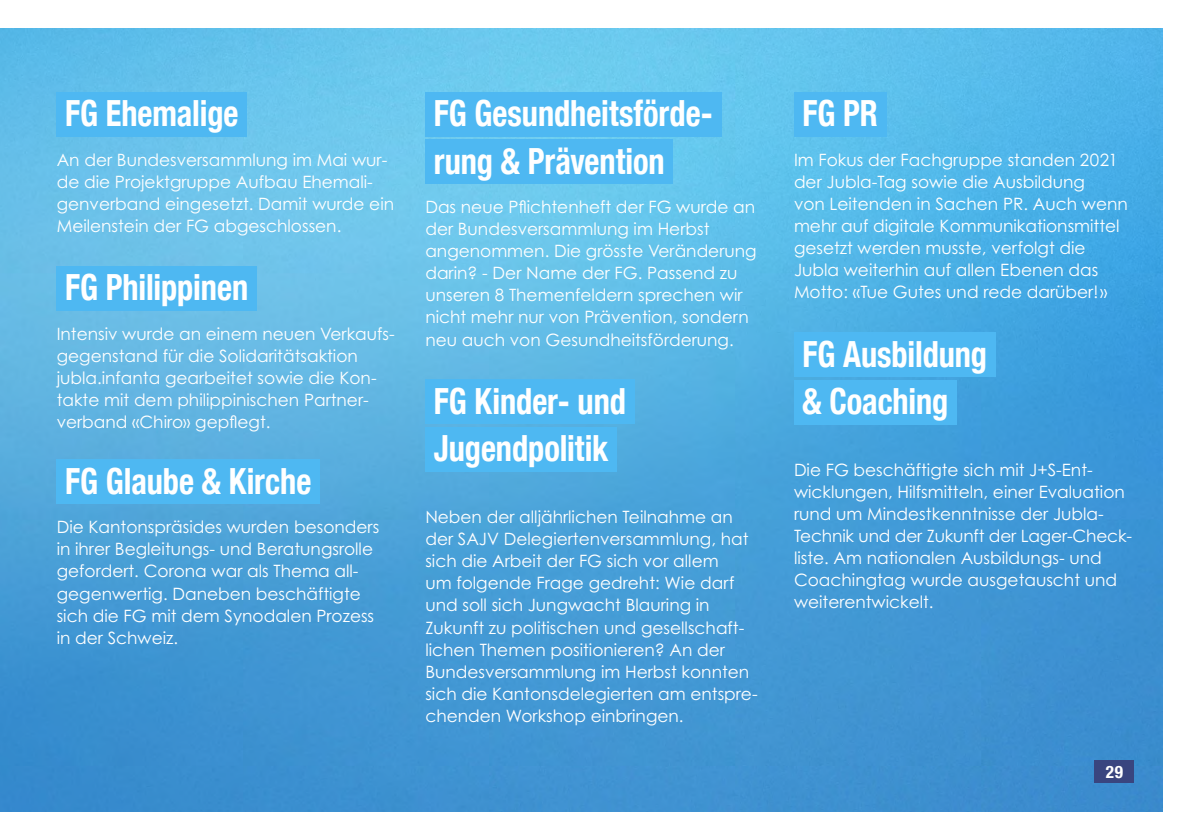
<style>
.page{position:relative;width:1191px;height:840px;background:#fff}
.page>*{position:absolute;margin:0;border:0;box-sizing:border-box;transform-origin:0 0}
.t1{font:700 condensed 36px/47.4px "Helvetica Neue LT Com";letter-spacing:-.005em;color:#fff;scale:.9 1}
.t2{font:700 condensed 17.2px "Helvetica Neue LT Com";color:#fff}
.t3{font:17px/22px "Century Gothic Pro";color:#fff}
</style>
<div class="page">
<img style="left:0;top:28px;width:1162px;height:783px">
<div style="left:1094px;top:759px;width:40px;height:23px;background:#39457f"></div>
<div style="left:425px;top:92px;width:296px;height:44px;background:#4eb8f2"></div>
<div style="left:425px;top:139px;width:248px;height:45px;background:#4eb8f2"></div>
<div style="left:57px;top:92px;width:190px;height:44px;background:#4eb8f2"></div>
<div style="left:425px;top:379px;width:209px;height:45px;background:#4eb8f2"></div>
<div style="left:425px;top:427px;width:192px;height:44px;background:#4eb8f2"></div>
<div style="left:794px;top:92px;width:92px;height:44px;background:#4eb8f2"></div>
<div style="left:794px;top:332px;width:201px;height:45px;background:#4eb8f2"></div>
<div style="left:794px;top:379px;width:163px;height:45px;background:#4eb8f2"></div>
<div style="left:57px;top:266px;width:200px;height:44px;background:#4eb8f2"></div>
<div style="left:57px;top:459px;width:263px;height:44px;background:#4eb8f2"></div>
<h1 class="t1" style="left:65px;top:90px;width:194px">FG Ehemalige</h1>
<p class="t3" style="left:57px;top:148px;width:339px">An der Bundesversammlung im Mai wur&shy;de die Projektgruppe Aufbau Ehemali&shy;genverband eingesetzt. Damit wurde ein Meilenstein der FG abgeschlossen.</p>
<h1 class="t1" style="left:65px;top:264px;width:205px">FG Philippinen</h1>
<p class="t3" style="left:57px;top:322px;width:339px">Intensiv wurde an einem neuen Verkaufs&shy;gegenstand für die Solidaritätsaktion jubla.infanta gearbeitet sowie die Kon&shy;takte mit dem philippinischen Partner&shy;verband «Chiro» gepflegt.</p>
<h1 class="t1" style="left:65px;top:457px;width:275px">FG Glaube &amp; Kirche</h1>
<p class="t3" style="left:57px;top:515px;width:324px">Die Kantonspräsides wurden besonders in ihrer Begleitungs- und Beratungsrolle gefordert. Corona war als Thema all&shy;gegenwertig. Daneben beschäftigte sich die FG mit dem Synodalen Prozess in der Schweiz.</p>
<h1 class="t1" style="left:434px;top:90px;width:312px">FG Gesundheitsförde&shy;rung &amp; Prävention</h1>
<p class="t3" style="left:425px;top:195px;width:333px">Das neue Pflichtenheft der FG wurde an der Bundesversammlung im Herbst angenommen. Die grösste Veränderung darin? - Der Name der FG. Passend zu unseren 8 Themenfeldern sprechen wir nicht mehr nur von Prävention, sondern neu auch von Gesundheitsförderung.</p>
<h1 class="t1" style="left:434px;top:377px;width:215px">FG Kinder- und<br>Jugendpolitik</h1>
<p class="t3" style="left:425px;top:505px;width:334px">Neben der alljährlichen Teilnahme an der SAJV Delegiertenversammlung, hat sich die Arbeit der FG sich vor allem<br>um folgende Frage gedreht: Wie darf und soll sich Jungwacht Blauring in Zukunft zu politischen und gesellschaft&shy;lichen Themen positionieren? An der Bundesversammlung im Herbst konnten sich die Kantonsdelegierten am entspre&shy;chenden Workshop einbringen.</p>
<h1 class="t1" style="left:802px;top:90px;width:85px">FG PR</h1>
<p class="t3" style="left:794px;top:148px;width:335px">Im Fokus der Fachgruppe standen 2021 der Jubla-Tag sowie die Ausbildung<br>von Leitenden in Sachen PR. Auch wenn mehr auf digitale Kommunikationsmittel gesetzt werden musste, verfolgt die Jubla weiterhin auf allen Ebenen das Motto: «Tue Gutes und rede darüber!»</p>
<h1 class="t1" style="left:802px;top:330px;width:207px">FG Ausbildung &amp; Coaching</h1>
<p class="t3" style="left:794px;top:458px;width:340px">Die FG beschäftigte sich mit J+S-Ent&shy;wicklungen, Hilfsmitteln, einer Evaluation rund um Mindestkenntnisse der Jubla-Technik und der Zukunft der Lager-Check&shy;liste. Am nationalen Ausbildungs- und Coachingtag wurde ausgetauscht und weiterentwickelt.</p>
<p class="t2" style="left:1105px;top:761px;width:19px">29</p>
</div>
